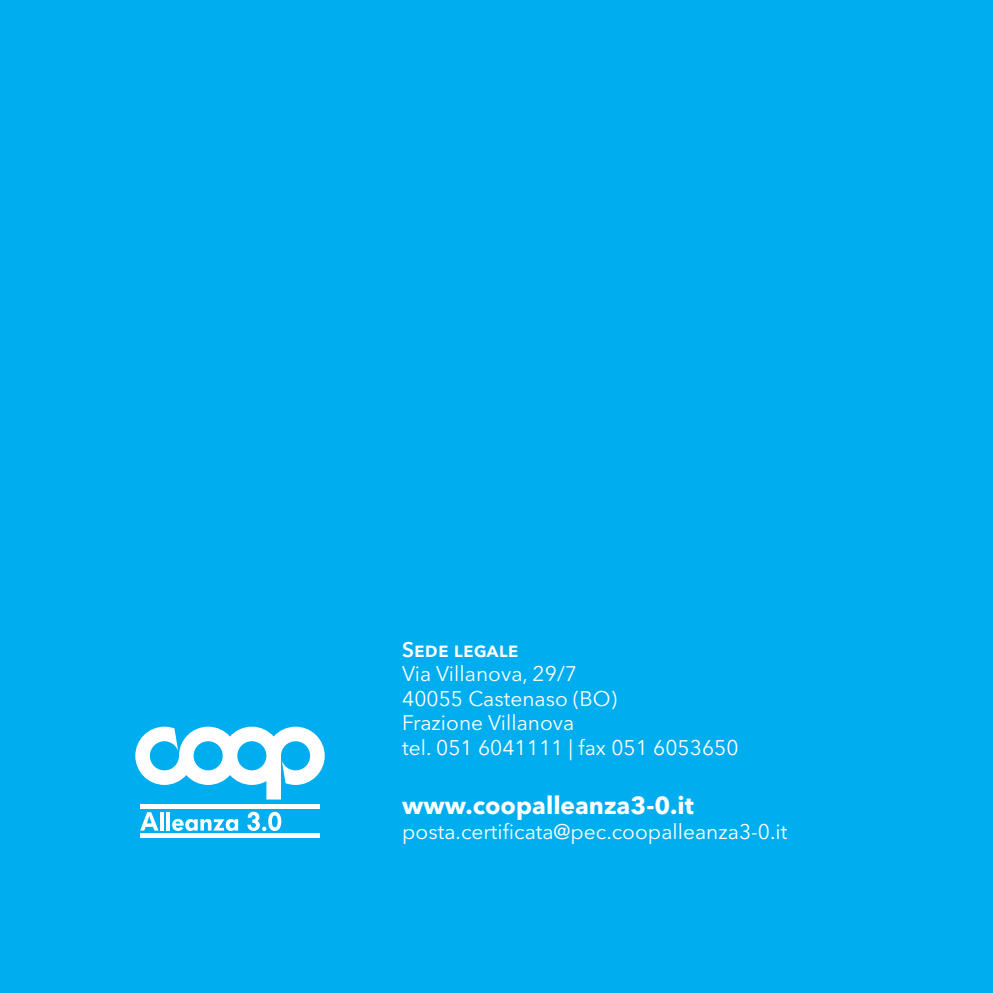
<style>
.page{position:relative;width:993px;height:993px;background:#fff}
.page>*{position:absolute;margin:0;border:0;box-sizing:border-box;transform-origin:0 0}
.t1{font:700 24.5px "Avenir Next LT Pro";color:#fff}
.t2{font:21px/24.5px "Avenir Next LT Pro";color:#fff}
.t3{font:600 21px "Avenir Next LT Pro";color:#fff}
</style>
<div class="page">
<div style="left:0;top:0;width:992px;height:992px;background:#00aeef"></div>
<div style="left:140px;top:833px;width:180px;height:5px;background:#fff"></div>
<div style="left:140px;top:804px;width:180px;height:5px;background:#fff"></div>
<svg style="left:135px;top:726px;width:189px;height:73px"></svg>
<svg style="left:140px;top:812px;width:18px;height:18px"></svg>
<hr style="left:160px;top:811px;width:3px;height:19px;background:#fff">
<hr style="left:166px;top:811px;width:4px;height:19px;background:#fff">
<svg style="left:172px;top:818px;width:66px;height:12px"></svg>
<svg style="left:247px;top:811px;width:34px;height:19px"></svg>
<p class="t3" style="left:402px;top:636px;width:118px">Sede legale</p>
<p class="t2" style="left:402px;top:661px;width:338px">Via Villanova, 29/7<br>40055 Castenaso (BO)<br>Frazione Villanova<br>tel. 051 6041111 | fax 051 6053650</p>
<p class="t1" style="left:402px;top:790px;width:293px">www.coopalleanza3-0.it</p>
<p class="t2" style="left:402px;top:818px;width:386px">posta.certificata@pec.coopalleanza3-0.it</p>
</div>
